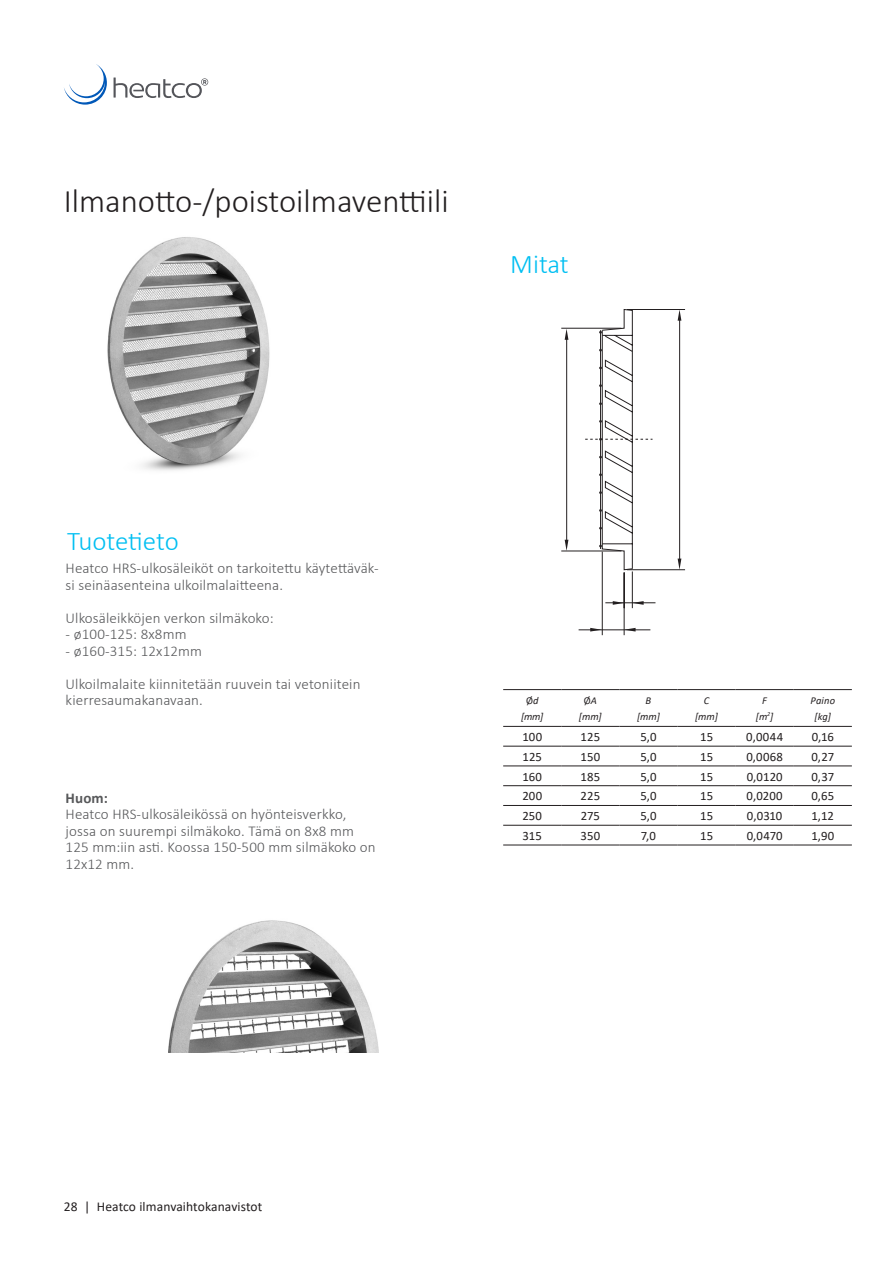
<style>
.page{position:relative;width:893px;height:1263px;background:#fff}
.page>*{position:absolute;margin:0;border:0;box-sizing:border-box;transform-origin:0 0}
.Otsikko_Iso{font:300 33px "Calibri";color:#231f20}
.Otsikko_Iso-2{font:300 27px "Calibri";letter-spacing:-.005em;color:#00bff2}
.Leipis{font:300 15px/16.5px "Calibri";letter-spacing:.01em;color:#57585a}
.Leipis-2{font:700 15px "Calibri";color:#57585a}
.t1{font:13.5px "Calibri";letter-spacing:.01em;color:#231f20}
.tebela_DN{font:12.75px "Calibri";letter-spacing:.01em;color:#231f20}
.TABELKA_-_DOL{font:italic 10.5px "Calibri";letter-spacing:.01em;color:#231f20}
.TABELKA_-_DOL-2{font:10.5px "Calibri";color:#231f20}
.s1{font-style:italic}
</style>
<div class="page">
<img style="left:107px;top:237px;width:163px;height:234px">
<img style="left:169px;top:920px;width:209px;height:132px">
<hr style="left:632px;top:571px;width:1px;height:37px;background:#231f20">
<hr style="left:624px;top:572px;width:1px;height:63px;background:#231f20">
<hr style="left:627px;top:569px;width:58px;height:1px;background:#231f20">
<hr style="left:627px;top:309px;width:58px;height:1px;background:#231f20">
<hr style="left:561px;top:551px;width:60px;height:1px;background:#231f20">
<hr style="left:561px;top:328px;width:60px;height:1px;background:#231f20">
<hr style="left:602px;top:552px;width:1px;height:83px;background:#231f20">
<svg style="left:585px;top:309px;width:67px;height:262px"></svg>
<svg style="left:565px;top:540px;width:3px;height:11px"></svg>
<svg style="left:565px;top:329px;width:3px;height:11px"></svg>
<hr style="left:566px;top:337px;width:1px;height:206px;background:#231f20">
<svg style="left:678px;top:559px;width:3px;height:11px"></svg>
<svg style="left:678px;top:310px;width:3px;height:11px"></svg>
<hr style="left:679px;top:318px;width:1px;height:244px;background:#231f20">
<svg style="left:624px;top:628px;width:12px;height:2px"></svg>
<svg style="left:590px;top:628px;width:12px;height:2px"></svg>
<hr style="left:579px;top:630px;width:71px;height:1px;background:#231f20">
<svg style="left:632px;top:601px;width:12px;height:4px"></svg>
<svg style="left:613px;top:601px;width:11px;height:4px"></svg>
<hr style="left:605px;top:602px;width:50px;height:1px;background:#231f20">
<hr style="left:503px;top:805px;width:58px;height:1px;background:#231f20">
<hr style="left:561px;top:805px;width:58px;height:1px;background:#231f20">
<hr style="left:619px;top:805px;width:58px;height:1px;background:#231f20">
<hr style="left:677px;top:805px;width:59px;height:1px;background:#231f20">
<hr style="left:736px;top:805px;width:58px;height:1px;background:#231f20">
<hr style="left:794px;top:805px;width:58px;height:1px;background:#231f20">
<hr style="left:503px;top:825px;width:58px;height:1px;background:#231f20">
<hr style="left:561px;top:825px;width:58px;height:1px;background:#231f20">
<hr style="left:619px;top:825px;width:58px;height:1px;background:#231f20">
<hr style="left:677px;top:825px;width:59px;height:1px;background:#231f20">
<hr style="left:736px;top:825px;width:58px;height:1px;background:#231f20">
<hr style="left:794px;top:825px;width:58px;height:1px;background:#231f20">
<hr style="left:503px;top:845px;width:58px;height:1px;background:#231f20">
<hr style="left:561px;top:845px;width:58px;height:1px;background:#231f20">
<hr style="left:619px;top:845px;width:58px;height:1px;background:#231f20">
<hr style="left:677px;top:845px;width:59px;height:1px;background:#231f20">
<hr style="left:736px;top:845px;width:58px;height:1px;background:#231f20">
<hr style="left:794px;top:845px;width:58px;height:1px;background:#231f20">
<hr style="left:503px;top:726px;width:58px;height:1px;background:#231f20">
<hr style="left:561px;top:726px;width:58px;height:1px;background:#231f20">
<hr style="left:619px;top:726px;width:58px;height:1px;background:#231f20">
<hr style="left:677px;top:726px;width:59px;height:1px;background:#231f20">
<hr style="left:736px;top:726px;width:58px;height:1px;background:#231f20">
<hr style="left:794px;top:726px;width:58px;height:1px;background:#231f20">
<hr style="left:503px;top:689px;width:58px;height:1px;background:#231f20">
<hr style="left:561px;top:689px;width:58px;height:1px;background:#231f20">
<hr style="left:619px;top:689px;width:58px;height:1px;background:#231f20">
<hr style="left:677px;top:689px;width:59px;height:1px;background:#231f20">
<hr style="left:736px;top:689px;width:58px;height:1px;background:#231f20">
<hr style="left:794px;top:689px;width:58px;height:1px;background:#231f20">
<hr style="left:503px;top:746px;width:58px;height:1px;background:#231f20">
<hr style="left:561px;top:746px;width:58px;height:1px;background:#231f20">
<hr style="left:619px;top:746px;width:58px;height:1px;background:#231f20">
<hr style="left:677px;top:746px;width:59px;height:1px;background:#231f20">
<hr style="left:736px;top:746px;width:58px;height:1px;background:#231f20">
<hr style="left:794px;top:746px;width:58px;height:1px;background:#231f20">
<hr style="left:503px;top:766px;width:58px;height:1px;background:#231f20">
<hr style="left:561px;top:766px;width:58px;height:1px;background:#231f20">
<hr style="left:619px;top:766px;width:58px;height:1px;background:#231f20">
<hr style="left:677px;top:766px;width:59px;height:1px;background:#231f20">
<hr style="left:736px;top:766px;width:58px;height:1px;background:#231f20">
<hr style="left:794px;top:766px;width:58px;height:1px;background:#231f20">
<hr style="left:503px;top:785px;width:58px;height:1px;background:#231f20">
<hr style="left:561px;top:785px;width:58px;height:1px;background:#231f20">
<hr style="left:619px;top:785px;width:58px;height:1px;background:#231f20">
<hr style="left:677px;top:785px;width:59px;height:1px;background:#231f20">
<hr style="left:736px;top:785px;width:58px;height:1px;background:#231f20">
<hr style="left:794px;top:785px;width:58px;height:1px;background:#231f20">
<svg style="left:64px;top:64px;width:43px;height:41px"></svg>
<svg style="left:114px;top:78px;width:94px;height:20px"></svg>
<p class="Otsikko_Iso" style="left:64px;top:180px;width:386px">Ilmanotto-/poistoilmaventtiili</p>
<p class="Otsikko_Iso-2" style="left:510px;top:248px;width:60px">Mitat</p>
<p class="Otsikko_Iso-2" style="left:67px;top:524px;width:113px">Tuotetieto</p>
<p class="Leipis" style="left:66px;top:560px;width:315px">Heatco HRS-ulkosäleiköt on tarkoitettu käytettäväk&shy;si seinäasenteina ulkoilmalaitteena.</p>
<p class="Leipis" style="left:66px;top:609px;width:210px">Ulkosäleikköjen verkon silmäkoko:</p>
<p class="Leipis" style="left:66px;top:626px;width:122px">- ø100-125: 8x8mm</p>
<p class="Leipis" style="left:66px;top:642px;width:138px">- ø160-315: 12x12mm</p>
<p class="Leipis" style="left:66px;top:675px;width:296px">Ulkoilmalaite kiinnitetään ruuvein tai vetoniitein kierresaumakanavaan.</p>
<p class="Leipis-2" style="left:66px;top:787px;width:44px">Huom:</p>
<p class="Leipis" style="left:66px;top:806px;width:312px">Heatco HRS-ulkosäleikössä on hyönteisverkko, jossa on suurempi silmäkoko. Tämä on 8x8 mm 125 mm:iin asti. Koossa 150-500 mm silmäkoko on 12x12 mm.</p>
<p class="TABELKA_-_DOL-2" style="left:526px;top:693px;width:14px">Ø<span class="s1">d</span></p>
<p class="TABELKA_-_DOL" style="left:521px;top:709px;width:24px">[mm]</p>
<p class="TABELKA_-_DOL-2" style="left:584px;top:693px;width:14px">Ø<span class="s1">A</span></p>
<p class="TABELKA_-_DOL" style="left:579px;top:709px;width:24px">[mm]</p>
<p class="TABELKA_-_DOL" style="left:646px;top:693px;width:7px">B</p>
<p class="TABELKA_-_DOL" style="left:637px;top:709px;width:24px">[mm]</p>
<p class="TABELKA_-_DOL" style="left:704px;top:693px;width:7px">C</p>
<p class="TABELKA_-_DOL" style="left:695px;top:709px;width:24px">[mm]</p>
<p class="TABELKA_-_DOL" style="left:762px;top:693px;width:6px">F</p>
<p class="TABELKA_-_DOL" style="left:756px;top:709px;width:19px">[m<sup>2</sup>]</p>
<p class="TABELKA_-_DOL" style="left:811px;top:693px;width:26px">Paino</p>
<p class="TABELKA_-_DOL" style="left:814px;top:709px;width:18px">[kg]</p>
<p class="tebela_DN" style="left:522px;top:728px;width:21px">100</p>
<p class="tebela_DN" style="left:580px;top:728px;width:21px">125</p>
<p class="tebela_DN" style="left:640px;top:728px;width:18px">5,0</p>
<p class="tebela_DN" style="left:700px;top:728px;width:15px">15</p>
<p class="tebela_DN" style="left:746px;top:728px;width:38px">0,0044</p>
<p class="tebela_DN" style="left:812px;top:728px;width:24px">0,16</p>
<p class="tebela_DN" style="left:522px;top:748px;width:21px">125</p>
<p class="tebela_DN" style="left:580px;top:748px;width:21px">150</p>
<p class="tebela_DN" style="left:640px;top:748px;width:18px">5,0</p>
<p class="tebela_DN" style="left:700px;top:748px;width:15px">15</p>
<p class="tebela_DN" style="left:746px;top:748px;width:38px">0,0068</p>
<p class="tebela_DN" style="left:811px;top:748px;width:24px">0,27</p>
<p class="tebela_DN" style="left:522px;top:767px;width:21px">160</p>
<p class="tebela_DN" style="left:580px;top:767px;width:21px">185</p>
<p class="tebela_DN" style="left:640px;top:767px;width:18px">5,0</p>
<p class="tebela_DN" style="left:700px;top:767px;width:15px">15</p>
<p class="tebela_DN" style="left:747px;top:767px;width:37px">0,0120</p>
<p class="tebela_DN" style="left:811px;top:767px;width:24px">0,37</p>
<p class="tebela_DN" style="left:522px;top:787px;width:21px">200</p>
<p class="tebela_DN" style="left:580px;top:787px;width:21px">225</p>
<p class="tebela_DN" style="left:640px;top:787px;width:18px">5,0</p>
<p class="tebela_DN" style="left:700px;top:787px;width:15px">15</p>
<p class="tebela_DN" style="left:747px;top:787px;width:38px">0,0200</p>
<p class="tebela_DN" style="left:811px;top:787px;width:24px">0,65</p>
<p class="tebela_DN" style="left:522px;top:807px;width:21px">250</p>
<p class="tebela_DN" style="left:581px;top:807px;width:21px">275</p>
<p class="tebela_DN" style="left:640px;top:807px;width:18px">5,0</p>
<p class="tebela_DN" style="left:700px;top:807px;width:15px">15</p>
<p class="tebela_DN" style="left:747px;top:807px;width:37px">0,0310</p>
<p class="tebela_DN" style="left:812px;top:807px;width:24px">1,12</p>
<p class="tebela_DN" style="left:523px;top:827px;width:21px">315</p>
<p class="tebela_DN" style="left:581px;top:827px;width:21px">350</p>
<p class="tebela_DN" style="left:641px;top:827px;width:17px">7,0</p>
<p class="tebela_DN" style="left:700px;top:827px;width:15px">15</p>
<p class="tebela_DN" style="left:747px;top:827px;width:37px">0,0470</p>
<p class="tebela_DN" style="left:811px;top:827px;width:24px">1,90</p>
<p class="t1" style="left:64px;top:1197px;width:200px">28 | Heatco ilmanvaihtokanavistot</p>
</div>
